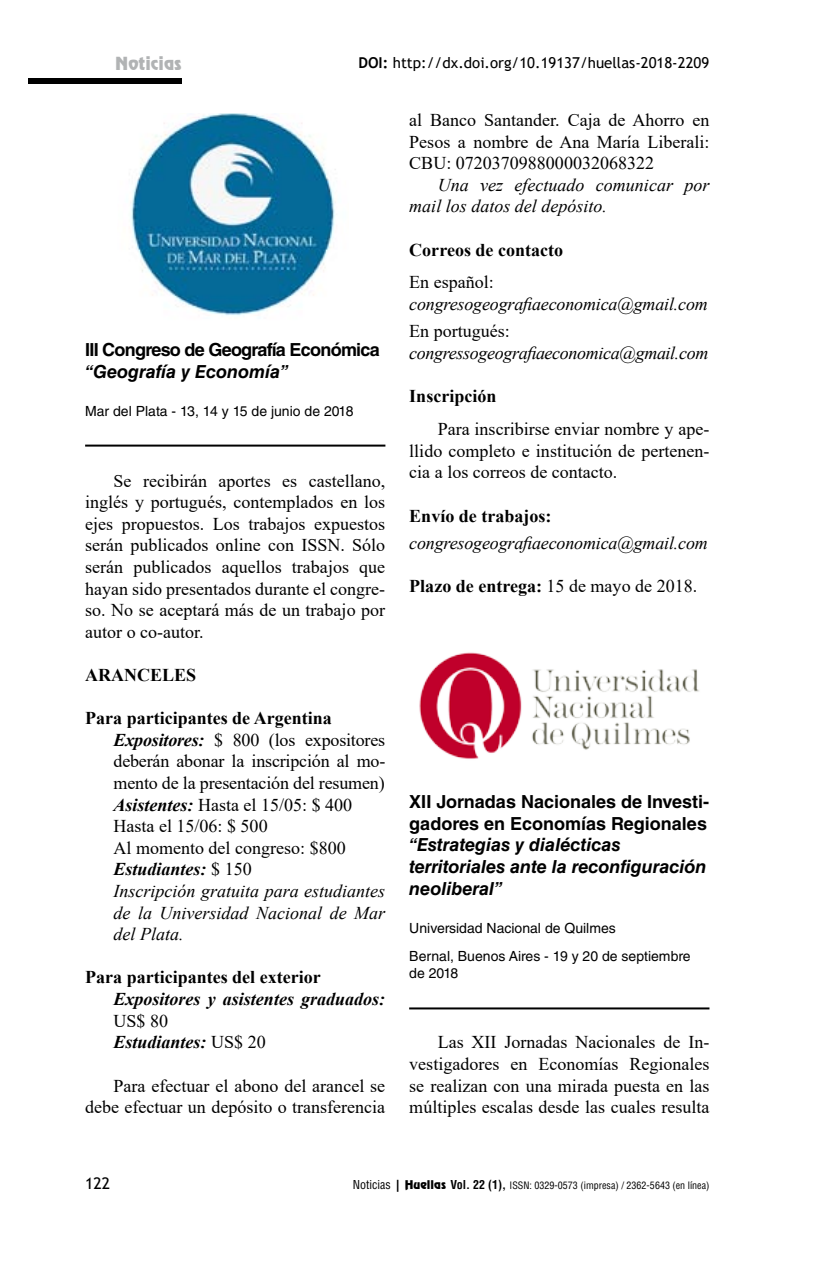
<style>
.page{position:relative;width:823px;height:1276px;background:#fff}
.page>*{position:absolute;margin:0;border:0;box-sizing:border-box;transform-origin:0 0}
.t1{font:18px/21.6px "Times New Roman";color:#000;text-align:justify}
.t2{font:italic 18px/21.6px "Times New Roman";letter-spacing:-.01em;color:#000}
.t3{font:700 18px "Times New Roman";color:#000}
.t4{font:italic 700 18px/21.6px "Helvetica LT Std";color:#000}
.t5{font:700 18px/21.6px "Helvetica LT Std";color:#000}
.t6{font:italic 700 18px/21.6px "Times New Roman";color:#000}
.t7{font:700 18px "Helvetica LT Std";letter-spacing:-.04em;color:#000}
.t8{font:18px "Revue BT";color:#b1b3b4}
.t9{font:16px "Trebuchet MS";color:#000}
.t10{font:15px "Trebuchet MS";color:#000}
.t11{font:14px/28.2px "Helvetica LT Std";color:#000}
.t12{font:condensed 10px "Helvetica LT Std";color:#000}
.s1{font-weight:700}
.s2{font-weight:700;font-style:italic}
.s3{font-style:italic}
.s4{font-weight:400;font-style:normal}
.s5{font-weight:400}
.s6{font-size:12px}
.s7{font-family:"Revue BT";font-stretch:normal;font-size:12px}
.s8{font-weight:700;font-size:12px}
</style>
<div class="page">
<div style="left:28px;top:78px;width:153px;height:6px;background:#000"></div>
<hr style="left:85px;top:444px;width:300px;height:2px;background:#000">
<hr style="left:409px;top:1007px;width:300px;height:2px;background:#000">
<img style="left:130px;top:113px;width:206px;height:203px">
<img style="left:419px;top:652px;width:280px;height:107px">
<p class="t8" style="left:115px;top:53px;width:68px">Noticias</p>
<p class="t10" style="left:358px;top:53px;width:352px"><span class="s1">DOI:</span> http://dx.doi.org/10.19137/huellas-2018-2209</p>
<p class="t7" style="left:85px;top:339px;width:296px">III Congreso de Geografía Económica</p>
<p class="t4" style="left:85px;top:360px;width:204px">“Geografía y Economía”</p>
<p class="t11" style="left:85px;top:397px;width:270px">Mar del Plata - 13, 14 y 15 de junio de 2018</p>
<p class="t1" style="left:85px;top:469px;width:301px;text-indent:28px">Se recibirán aportes es castellano, inglés y portugués, contemplados en los ejes propuestos. Los trabajos expuestos serán publicados online con ISSN. Sólo serán publicados aquellos trabajos que hayan sido presentados durante el congre&shy;so. No se aceptará más de un trabajo por autor o co-autor.</p>
<p class="t3" style="left:85px;top:662px;width:113px">ARANCELES</p>
<p class="t1" style="left:113px;top:707px;width:273px;text-align:left;text-indent:-28px"><span class="s1">Para participantes de Argentina<br></span><span class="s2">Expositores:</span> $ 800 (los expositores deberán abonar la inscripción al mo&shy;mento de la presentación del resumen)<br><span class="s2">Asistentes:</span> Hasta el 15/05: $ 400<br>Hasta el 15/06: $ 500<br>Al momento del congreso: $800<br><span class="s2">Estudiantes:</span> $ 150<br><span class="s3">Inscripción gratuita para estudiantes de la Universidad Nacional de Mar del Plata.</span></p>
<p class="t3" style="left:85px;top:964px;width:237px">Para participantes del exterior</p>
<p class="t6" style="left:113px;top:987px;width:273px">Expositores y asistentes graduados:</p>
<p class="t6" style="left:113px;top:1009px;width:154px"><span class="s4">US$ 80<br></span>Estudiantes: <span class="s4">US$ 20</span></p>
<p class="t1" style="left:85px;top:1074px;width:301px;text-align:right">Para efectuar el abono del arancel se debe efectuar un depósito o transferencia</p>
<p class="t1" style="left:409px;top:108px;width:301px">al Banco Santander. Caja de Ahorro en Pesos a nombre de Ana María Liberali:<br>CBU: 0720370988000032068322</p>
<p class="t2" style="left:409px;top:173px;width:301px;text-indent:28px">Una vez efectuado comunicar por mail los datos del depósito.</p>
<p class="t3" style="left:409px;top:236px;width:155px">Correos de contacto</p>
<p class="t1" style="left:409px;top:271px;width:86px">En español:</p>
<p class="t2" style="left:409px;top:293px;width:300px">congresogeografiaeconomica@gmail.com</p>
<p class="t1" style="left:409px;top:320px;width:102px">En portugués:</p>
<p class="t2" style="left:409px;top:342px;width:300px">congressogeografiaeconomica@gmail.com</p>
<p class="t3" style="left:409px;top:383px;width:89px">Inscripción</p>
<p class="t1" style="left:409px;top:418px;width:301px;text-indent:28px">Para inscribirse enviar nombre y ape&shy;llido completo e institución de pertenen&shy;cia a los correos de contacto.</p>
<p class="t3" style="left:409px;top:502px;width:144px">Envío de trabajos:</p>
<p class="t2" style="left:409px;top:531px;width:300px">congresogeografiaeconomica@gmail.com</p>
<p class="t3" style="left:409px;top:573px;width:289px">Plazo de entrega: <span class="s5">15 de mayo de 2018.</span></p>
<p class="t5" style="left:409px;top:790px;width:301px">XII Jornadas Nacionales de Investi&shy;gadores en Economías Regionales</p>
<p class="t4" style="left:409px;top:834px;width:298px">“Estrategias y dialécticas territoriales ante la reconfiguración neoliberal”</p>
<p class="t11" style="left:409px;top:914px;width:282px">Universidad Nacional de Quilmes<br>Bernal, Buenos Aires - 19 y 20 de septiembre</p>
<p class="t11" style="left:409px;top:959px;width:50px">de 2018</p>
<p class="t1" style="left:409px;top:1031px;width:301px;text-indent:28px">Las XII Jornadas Nacionales de In&shy;vestigadores en Economías Regionales se realizan con una mirada puesta en las múltiples escalas desde las cuales resulta</p>
<p class="t9" style="left:85px;top:1173px;width:27px">122</p>
<p class="t12" style="left:353px;top:1178px;width:358px"><span class="s6">Noticias</span> <span class="s7">| Huellas</span> <span class="s8">Vol. 22 (1),</span> ISSN: 0329-0573 (impresa) / 2362-5643 (en línea)</p>
</div>
